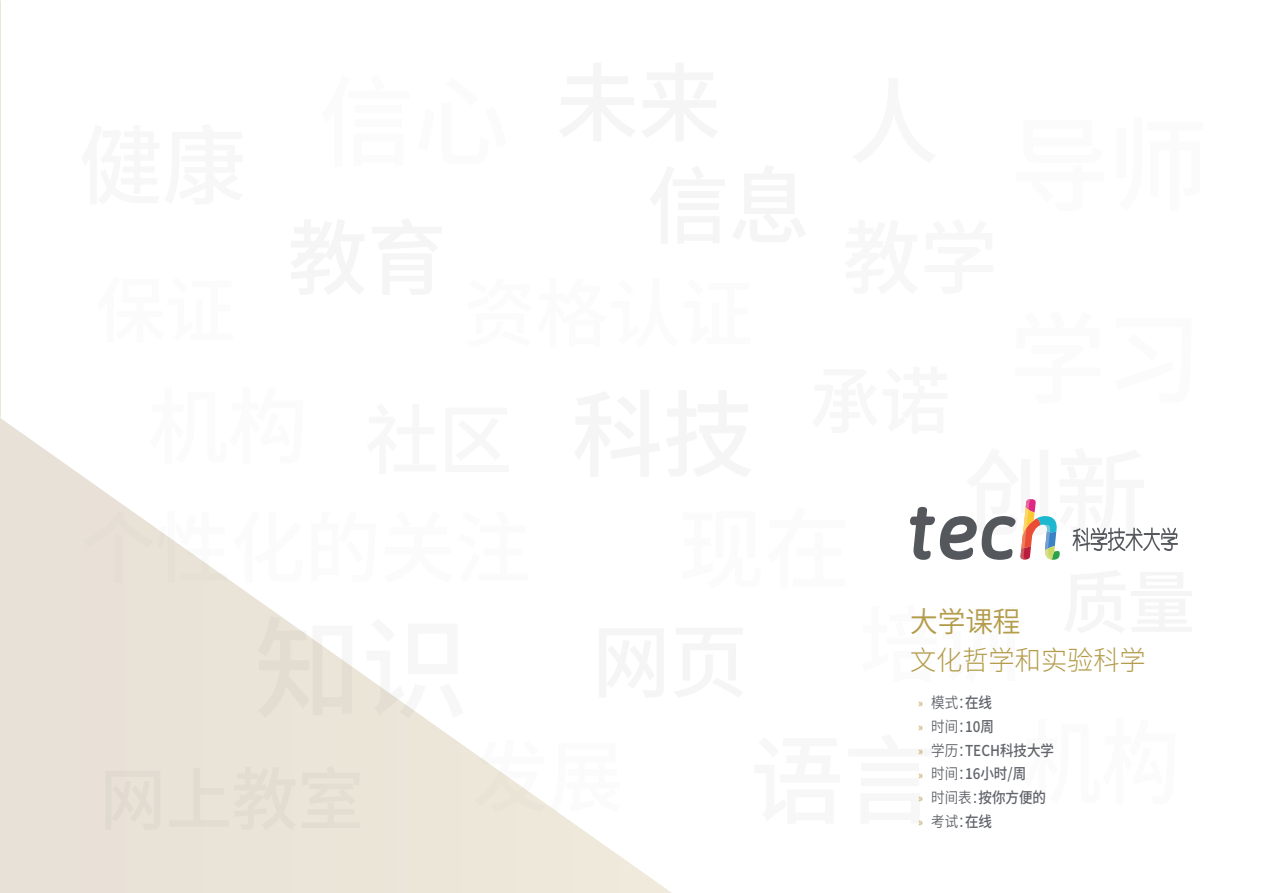
<style>
.page{position:relative;width:1263px;height:893px;background:#fff}
.page>*{position:absolute;margin:0;border:0;box-sizing:border-box;transform-origin:0 0}
.t1{font:28.5px "Source Han Sans CN";color:#b49c4b}
.t2{font:300 27px "Source Han Sans CN";color:#b49c4b}
.t3{font:500 15px/23.7px "Source Han Sans CN";color:#61646a;scale:.9 1}
.s1{font-family:"Myriad Pro";font-weight:400;font-size:12px;color:#b49c4b}
.s2{font-weight:400}
</style>
<div class="page">
<div style="left:355px;top:119px;width:47px;height:8px;background:#fbfbfb"></div>
<div style="left:355px;top:105px;width:47px;height:8px;background:#fbfbfb"></div>
<div style="left:678px;top:204px;width:41px;height:6px;background:#f5f5f5"></div>
<div style="left:678px;top:192px;width:41px;height:6px;background:#f5f5f5"></div>
<div style="left:1132px;top:591px;width:60px;height:5px;background:#f5f5f5"></div>
<div style="left:1007px;top:607px;width:8px;height:74px;background:#fbfbfb"></div>
<div style="left:991px;top:612px;width:7px;height:59px;background:#fbfbfb"></div>
<div style="left:861px;top:763px;width:58px;height:8px;background:#f7f7f7"></div>
<div style="left:861px;top:778px;width:58px;height:7px;background:#f7f7f7"></div>
<svg style="left:0;top:418px;width:672px;height:475px"></svg>
<svg style="left:910px;top:499px;width:268px;height:61px"></svg>
<h1 class="t1" style="left:910px;top:606px;width:112px">大学课程</h1>
<h2 class="t2" style="left:910px;top:645px;width:237px">文化哲学和实验科学</h2>
<p class="t3" style="left:918px;top:691px;width:152px"><span class="s1">»</span> <span class="s2">模式：</span>在线<br><span class="s1">»</span> <span class="s2">时间：</span>10周<br><span class="s1">»</span> <span class="s2">学历：</span>TECH科技大学<span class="s1">»</span> <span class="s2">时间：</span>16小时/周<br><span class="s1">»</span> <span class="s2">时间表：</span>按你方便的<span class="s1">»</span> <span class="s2">考试：</span>在线</p>
</div>
